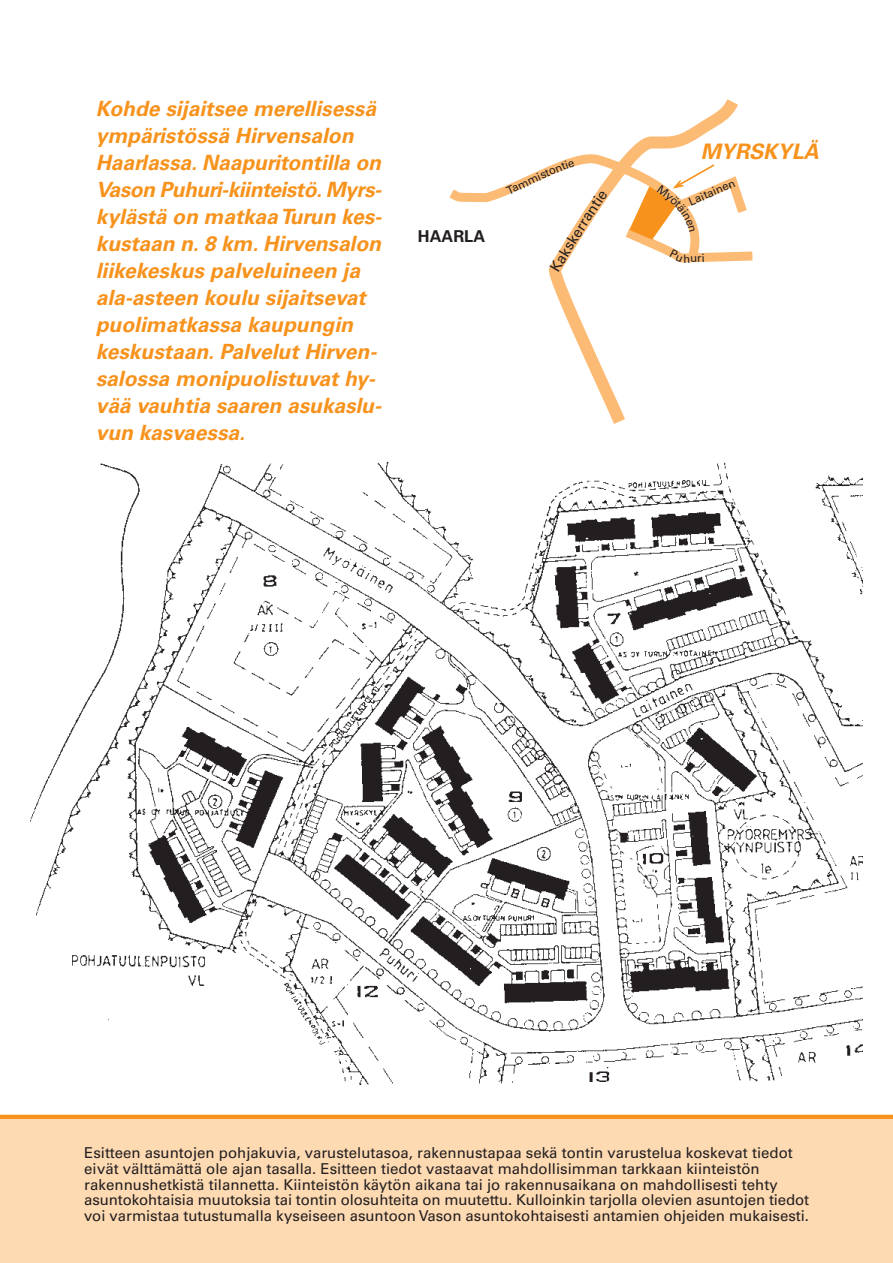
<style>
.page{position:relative;width:893px;height:1263px;background:#fff}
.page>*{position:absolute;margin:0;border:0;box-sizing:border-box;transform-origin:0 0}
.t1{font:italic 700 21.3px "Univers";color:#f7931d}
.t2{font:italic 700 21px/27px "Univers";color:#f7931d}
.t3{font:700 16.35px "Univers";color:#231f20}
.t4{font:15px/15.8px "Univers";color:#231f20}
.t5{font:14.7px "Univers";color:#231f20}
.t6{font:11.4px "Univers";color:#231f20}
</style>
<div class="page">
<img style="left:31px;top:462px;width:832px;height:623px">
<div style="left:0;top:1117px;width:893px;height:146px;background:#fedab3"></div>
<hr style="left:0;top:1115px;width:893px;height:4px;background:#f7931d">
<svg style="left:549px;top:99px;width:189px;height:325px"></svg>
<svg style="left:449px;top:152px;width:304px;height:119px"></svg>
<p class="t2" style="left:96px;top:97px;width:291px">Kohde sijaitsee merellisessä ympäristössä Hirvensalon<br>Haarlassa.Naapuritontilla on<br>Vason Puhuri-kiinteistö.Myrs&shy;kylästä on matkaa Turun kes&shy;kustaan n.8 km.Hirvensalon liikekeskus palveluineen ja ala-asteen koulu sijaitsevat puolimatkassa kaupungin keskustaan.Palvelut Hirven&shy;salossa monipuolistuvat hy&shy;vää vauhtia saaren asukaslu&shy;vun kasvaessa.</p>
<p class="t3" style="left:418px;top:230px;width:69px">HAARLA</p>
<p class="t5" style="left:549px;top:267px;width:34px;rotate:-59deg">Kaks</p>
<h1 class="t1" style="left:701px;top:143px;width:120px">MYRSKYLÄ</h1>
<p class="t6" style="left:687px;top:198px;width:51px;rotate:-23deg">Laitainen</p>
<p class="t6" style="left:683px;top:254px;width:23px;rotate:-2deg">huri</p>
<p class="t4" style="left:84px;top:1146px;width:726px">Esitteen asuntojen pohjakuvia, varustelutasoa, rakennustapaa sekä tontin varustelua koskevat tiedot eivät välttämättä ole ajan tasalla. Esitteen tiedot vastaavat mahdollisimman tarkkaan kiinteistön rakennushetkistä tilannetta. Kiinteistön käytön aikana tai jo rakennusaikana on mahdollisesti tehty asuntokohtaisia muutoksia tai tontin olosuhteita on muutettu. Kulloinkin tarjolla olevien asuntojen tiedot voi varmistaa tutustumalla kyseiseen asuntoon Vason asuntokohtaisesti antamien ohjeiden mukaisesti.</p>
</div>
